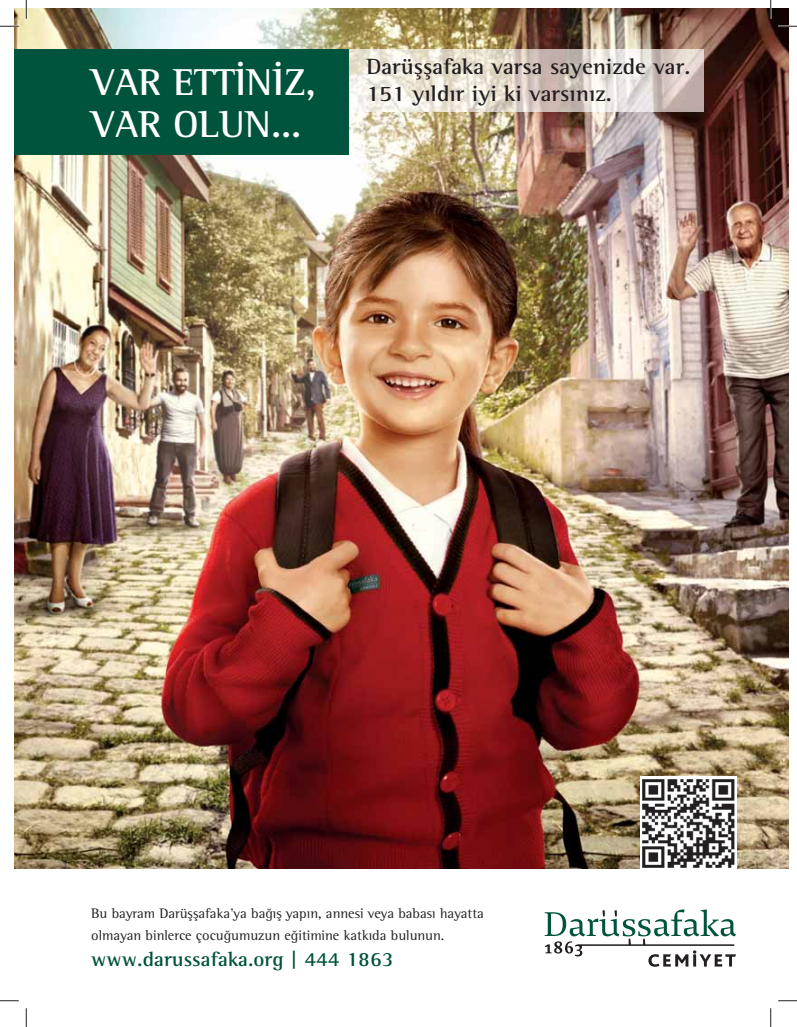
<style>
.page{position:relative;width:797px;height:1027px;background:#fff}
.page>*{position:absolute;margin:0;border:0;box-sizing:border-box;transform-origin:0 0}
.t1{font:700 38.38px/41.8px "Rotis Semi Serif";letter-spacing:-.005em;color:#fff}
.t2{font:700 22.62px/27px "Rotis Semi Serif";color:#231f20}
.t3{font:700 20.62px "Rotis Semi Serif";color:#00533d}
.t4{font:14.12px/22.1px "Rotis Semi Serif";color:#231f20}
</style>
<div class="page">
<img style="left:15px;top:9px;width:773px;height:859px">
<img style="left:349px;top:49px;width:354px;height:63px">
<svg style="left:544px;top:909px;width:192px;height:58px"></svg>
<div style="left:15px;top:49px;width:334px;height:105px;background:#00533d"></div>
<img style="left:640px;top:777px;width:96px;height:91px">
<svg style="left:0;top:25px;width:19px;height:2px"></svg>
<svg style="left:778px;top:25px;width:19px;height:2px"></svg>
<svg style="left:0;top:1000px;width:19px;height:1px"></svg>
<svg style="left:778px;top:1000px;width:19px;height:1px"></svg>
<svg style="left:25px;top:0;width:2px;height:19px"></svg>
<svg style="left:25px;top:1008px;width:2px;height:19px"></svg>
<svg style="left:770px;top:0;width:1px;height:19px"></svg>
<svg style="left:770px;top:1008px;width:1px;height:19px"></svg>
<h1 class="t1" style="left:91px;top:65px;width:226px">VAR ETTİNİZ,<br>VAR OLUN...</h1>
<h2 class="t2" style="left:366px;top:53px;width:325px">Darüşşafaka varsa sayenizde var.<br>151 yıldır iyi ki varsınız.</h2>
<p class="t4" style="left:91px;top:904px;width:394px">Bu bayram Darüşşafaka’ya bağış yapın, annesi veya babası hayatta olmayan binlerce çocuğumuzun eğitimine katkıda bulunun.</p>
<h3 class="t3" style="left:91px;top:952px;width:304px">www.darussafaka.org | 444 1863</h3>
</div>
